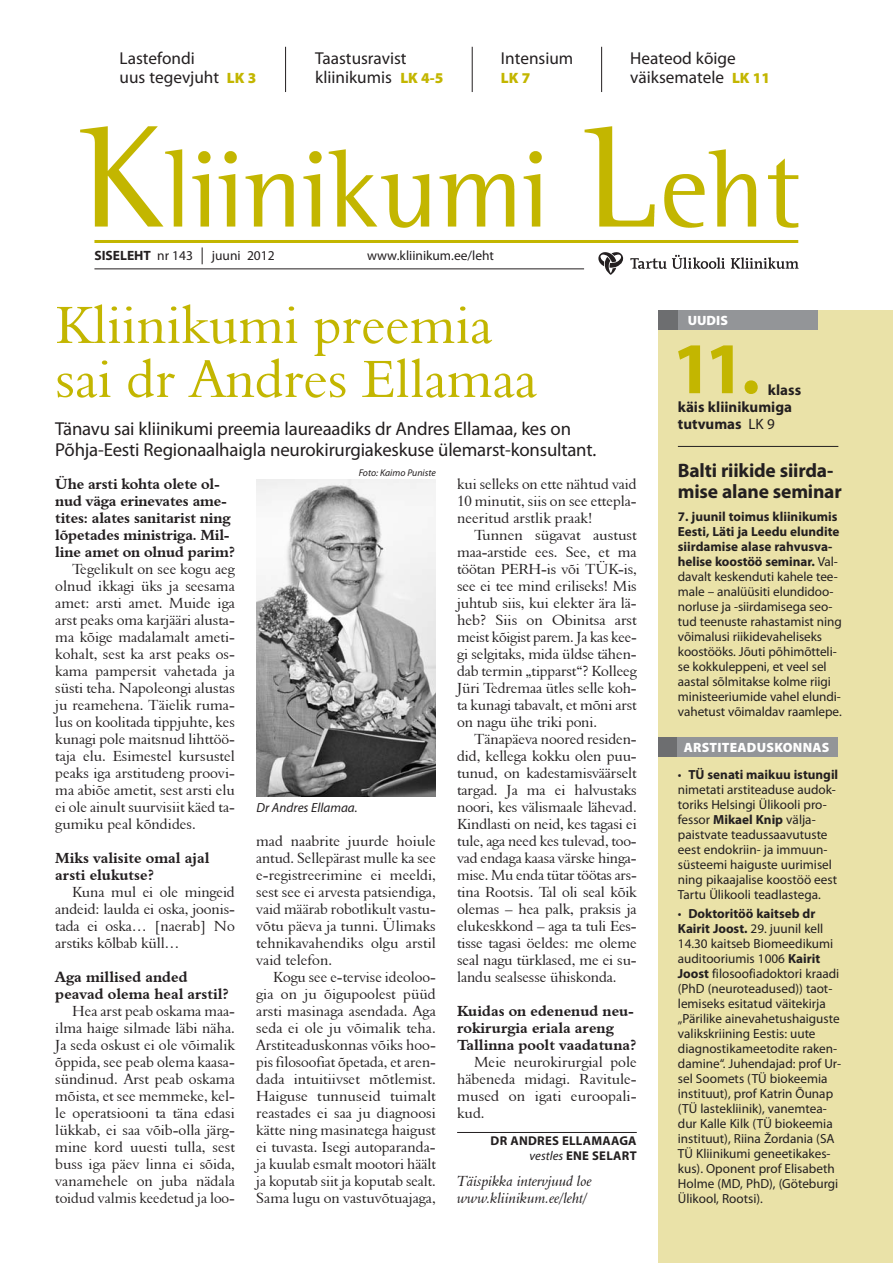
<style>
.page{position:relative;width:893px;height:1263px;background:#fff}
.page>*{position:absolute;margin:0;border:0;box-sizing:border-box;transform-origin:0 0}
.t1{font:700 73.5px "Myriad Pro";color:#c3b600}
.t2{font:54px/54px "Aldine 401 BT Roman A";color:#c3b600}
.t3{font:700 19.5px/21px "Myriad Pro";letter-spacing:-.01em;color:#231f20}
.t4{font:18.75px/21px "Myriad Pro";letter-spacing:-.01em;color:#231f20}
.t5{font:17.25px/19.5px "Myriad Pro";color:#231f20}
.t6{font:15px/17px "Aldine 401 BT Roman A";color:#231f20;text-align:justify}
.t7{font:15px/17px "Aldine 401 BT Bold A";color:#231f20}
.t8{font:15px/17px "Aldine 401 BT Italic A";color:#231f20}
.t9{font:700 15px/17.2px "Myriad Pro";color:#231f20}
.t10{font:900 15px "Myriad Pro";color:#c3b600}
.t11{font:13.5px "Myriad Pro";color:#231f20}
.t12{font:900 13.5px "Myriad Pro";letter-spacing:.02em;color:#fff}
.t13{font:700 13.5px "Myriad Pro";color:#231f20}
.t14{font:13.2px/15px "Myriad Pro";color:#231f20}
.t15{font:italic 13.2px "Myriad Pro";color:#231f20}
.t16{font:700 12.75px/14.2px "Myriad Pro";letter-spacing:.02em;color:#231f20;text-align:right}
.t17{font:italic 9.75px "Myriad Pro";color:#231f20}
.s1{font-weight:900;font-size:15px;color:#c3b600}
.s2{font-weight:400}
.s3{font-weight:400;font-style:italic}
.s4{font-weight:700}
</style>
<div class="page">
<img style="left:80px;top:126px;width:719px;height:102px">
<hr style="left:94px;top:268px;width:490px;height:1px;background:#231f20">
<svg style="left:630px;top:255px;width:95px;height:14px"></svg>
<svg style="left:731px;top:257px;width:68px;height:12px"></svg>
<svg style="left:598px;top:252px;width:25px;height:23px"></svg>
<hr style="left:94px;top:240px;width:704px;height:3px;background:#c3b600">
<svg style="left:202px;top:247px;width:1px;height:17px"></svg>
<div style="left:658px;top:310px;width:235px;height:953px;background:#eae2a8"></div>
<div style="left:658px;top:311px;width:160px;height:19px;background:#939598"></div>
<div style="left:658px;top:311px;width:19px;height:19px;background:#6d6e70"></div>
<hr style="left:678px;top:446px;width:160px;height:1px;background:#231f20">
<hr style="left:472px;top:47px;width:1px;height:45px;background:#231f20">
<hr style="left:601px;top:47px;width:1px;height:45px;background:#231f20">
<hr style="left:285px;top:47px;width:1px;height:45px;background:#231f20">
<hr style="left:457px;top:1132px;width:180px;height:1px;background:#231f20">
<img style="left:256px;top:480px;width:180px;height:316px">
<div style="left:658px;top:738px;width:180px;height:19px;background:#939598"></div>
<div style="left:658px;top:738px;width:19px;height:19px;background:#6d6e70"></div>
<p class="t5" style="left:120px;top:50px;width:138px">Lastefondi<br>uus tegevjuht <span class="s1">LK 3</span></p>
<p class="t5" style="left:630px;top:50px;width:141px">Heateod kõige väiksematele <span class="s1">LK 11</span></p>
<p class="t5" style="left:315px;top:50px;width:130px">Taastusravist kliinikumis <span class="s1">LK 4-5</span></p>
<p class="t5" style="left:501px;top:50px;width:74px">Intensium</p>
<p class="t10" style="left:501px;top:73px;width:31px">LK 7</p>
<p class="t13" style="left:94px;top:250px;width:100px">SISELEHT <span class="s2">nr 143</span></p>
<p class="t11" style="left:212px;top:250px;width:64px">juuni 2012</p>
<p class="t11" style="left:367px;top:250px;width:129px">www.kliinikum.ee/leht</p>
<h2 class="t2" style="left:55px;top:297px;width:483px">Kliinikumi preemia sai dr Andres Ellamaa</h2>
<p class="t4" style="left:55px;top:420px;width:543px">Tänavu sai kliinikumi preemia laureaadiks dr Andres Ellamaa, kes on<br>Põhja-Eesti Regionaalhaigla neurokirurgiakeskuse ülemarst-konsultant.</p>
<p class="t7" style="left:55px;top:475px;width:181px">Ühe arsti kohta olete ol&shy;nud väga erinevates ame&shy;tites: alates sanitarist ning lõpetades ministriga. Mil&shy;line amet on olnud parim?</p>
<p class="t6" style="left:55px;top:560px;width:181px;text-indent:17px">Tegelikult on see kogu aeg olnud ikkagi üks ja seesama amet: arsti amet. Muide iga arst peaks oma karjääri alusta&shy;ma kõige madalamalt ameti&shy;kohalt, sest ka arst peaks os&shy;kama pampersit vahetada ja süsti teha. Napoleongi alustas ju reamehena. Täielik ruma&shy;lus on koolitada tippjuhte, kes kunagi pole maitsnud lihttöö&shy;taja elu. Esimestel kursustel peaks iga arstitudeng proovi&shy;ma abiõe ametit, sest arsti elu ei ole ainult suurvisiit käed ta&shy;gumiku peal kõndides.</p>
<p class="t7" style="left:55px;top:849px;width:156px">Miks valisite omal ajal arsti elukutse?</p>
<p class="t6" style="left:55px;top:883px;width:181px;text-indent:17px">Kuna mul ei ole mingeid andeid: laulda ei oska, joonis&shy;tada ei oska… [naerab] No arstiks kõlbab küll…</p>
<p class="t7" style="left:55px;top:968px;width:175px">Aga millised anded peavad olema heal arstil?</p>
<p class="t6" style="left:55px;top:1003px;width:181px;text-indent:17px">Hea arst peab oskama maa&shy;ilma haige silmade läbi näha.<br>Ja seda oskust ei ole võimalik õppida, see peab olema kaasa&shy;sündinud. Arst peab oskama mõista, et see memmeke, kel&shy;le operatsiooni ta täna edasi lükkab, ei saa võib-olla järg&shy;mine kord uuesti tulla, sest buss iga päev linna ei sõida, vanamehele on juba nädala toidud valmis keedetud ja loo-</p>
<p class="t17" style="left:359px;top:469px;width:79px">Foto: Kaimo Puniste</p>
<p class="t15" style="left:257px;top:802px;width:103px">Dr Andres Ellamaa.</p>
<p class="t6" style="left:256px;top:832px;width:181px">mad naabrite juurde hoiule antud. Sellepärast mulle ka see e-registreerimine ei meeldi, sest see ei arvesta patsiendiga, vaid määrab robotlikult vastu&shy;võtu päeva ja tunni. Ülimaks tehnikavahendiks olgu arstil vaid telefon.</p>
<p class="t6" style="left:256px;top:969px;width:181px;text-indent:17px">Kogu see e-tervise ideoloo&shy;gia on ju õigupoolest püüd arsti masinaga asendada. Aga seda ei ole ju võimalik teha.<br>Arstiteaduskonnas võiks hoo&shy;pis filosoofiat õpetada, et aren&shy;dada intuitiivset mõtlemist.<br>Haiguse tunnuseid tuimalt reastades ei saa ju diagnoosi kätte ning masinatega haigust ei tuvasta. Isegi autoparanda&shy;ja kuulab esmalt mootori häält ja koputab siit ja koputab sealt.<br>Sama lugu on vastuvõtuajaga,</p>
<p class="t6" style="left:457px;top:475px;width:181px">kui selleks on ette nähtud vaid 10 minutit, siis on see ettepla&shy;neeritud arstlik praak!</p>
<p class="t6" style="left:457px;top:526px;width:181px;text-indent:17px">Tunnen sügavat austust maa-arstide ees. See, et ma töötan PERH-is või TÜK-is, see ei tee mind eriliseks! Mis juhtub siis, kui elekter ära lä&shy;heb? Siis on Obinitsa arst meist kõigist parem. Ja kas kee&shy;gi selgitaks, mida üldse tähen&shy;dab termin „tipparst“? Kolleeg Jüri Tedremaa ütles selle koh&shy;ta kunagi tabavalt, et mõni arst on nagu ühe triki poni.</p>
<p class="t6" style="left:457px;top:730px;width:181px;text-indent:17px">Tänapäeva noored residen&shy;did, kellega kokku olen puu&shy;tunud, on kadestamisväärselt targad. Ja ma ei halvustaks noori, kes välismaale lähevad.<br>Kindlasti on neid, kes tagasi ei tule, aga need kes tulevad, too&shy;vad endaga kaasa värske hinga&shy;mise. Mu enda tütar töötas ars&shy;tina Rootsis. Tal oli seal kõik olemas – hea palk, praksis ja elukeskkond – aga ta tuli Ees&shy;tisse tagasi öeldes: me oleme seal nagu türklased, me ei su&shy;landu sealsesse ühiskonda.</p>
<p class="t7" style="left:457px;top:1002px;width:181px">Kuidas on edenenud neu&shy;rokirurgia eriala areng<br>Tallinna poolt vaadatuna?</p>
<p class="t6" style="left:457px;top:1054px;width:181px;text-indent:17px">Meie neurokirurgial pole häbeneda midagi. Ravitule&shy;mused on igati euroopali&shy;kud.</p>
<p class="t16" style="left:491px;top:1135px;width:148px">DR ANDRES ELLAMAAGA <span class="s3">vestles</span> ENE SELART</p>
<p class="t8" style="left:457px;top:1173px;width:136px">Täispikka intervjuud loe www.kliinikum.ee/leht/</p>
<p class="t12" style="left:688px;top:316px;width:42px">UUDIS</p>
<h1 class="t1" style="left:672px;top:341px;width:90px">11.</h1>
<p class="t9" style="left:678px;top:382px;width:125px;text-indent:90px">klass käis kliinikumiga tutvumas <span class="s2">LK 9</span></p>
<h3 class="t3" style="left:678px;top:462px;width:165px">Balti riikide siirda&shy;mise alane seminar</h3>
<p class="t14" style="left:678px;top:511px;width:165px"><span class="s4">7. juunil toimus kliinikumis<br>Eesti, Läti ja Leedu elundite siirdamise alase rahvusva&shy;helise koostöö seminar.</span> Val&shy;davalt keskenduti kahele tee&shy;male – analüüsiti elundidoo&shy;norluse ja -siirdamisega seo&shy;tud teenuste rahastamist ning võimalusi riikidevaheliseks koostööks. Jõuti põhimõtteli&shy;se kokkuleppeni, et veel sel aastal sõlmitakse kolme riigi ministeeriumide vahel elundi&shy;vahetust võimaldav raamlepe.</p>
<p class="t12" style="left:684px;top:743px;width:147px">ARSTITEADUSKONNAS</p>
<p class="t14" style="left:678px;top:768px;width:162px">• <span class="s4">TÜ senati maikuu istungil </span>nimetati arstiteaduse audok&shy;toriks Helsingi Ülikooli pro&shy;fessor <span class="s4">Mikael Knip</span> välja&shy;paistvate teadussaavutuste eest endokriin- ja immuun&shy;süsteemi haiguste uurimisel ning pikaajalise koostöö eest<br>Tartu Ülikooli teadlastega.</p>
<p class="t14" style="left:678px;top:907px;width:165px">• <span class="s4">Doktoritöö kaitseb dr<br>Kairit Joost.</span> 29. juunil kell<br>14.30 kaitseb Biomeedikumi auditooriumis 1006 <span class="s4">Kairit<br>Joost</span> filosoofiadoktori kraadi (PhD (neuroteadused)) taot&shy;lemiseks esitatud väitekirja „Pärilike ainevahetushaiguste valikskriining Eestis: uute diagnostikameetodite raken&shy;damine“. Juhendajad: prof Ur&shy;sel Soomets (TÜ biokeemia instituut), prof Katrin Õunap (TÜ lastekliinik), vanemtea&shy;dur Kalle Kilk (TÜ biokeemia instituut), Riina Žordania (SA<br>TÜ Kliinikumi geneetikakes&shy;kus). Oponent prof Elisabeth<br>Holme (MD, PhD), (Göteburgi<br>Ülikool, Rootsi).</p>
</div>
